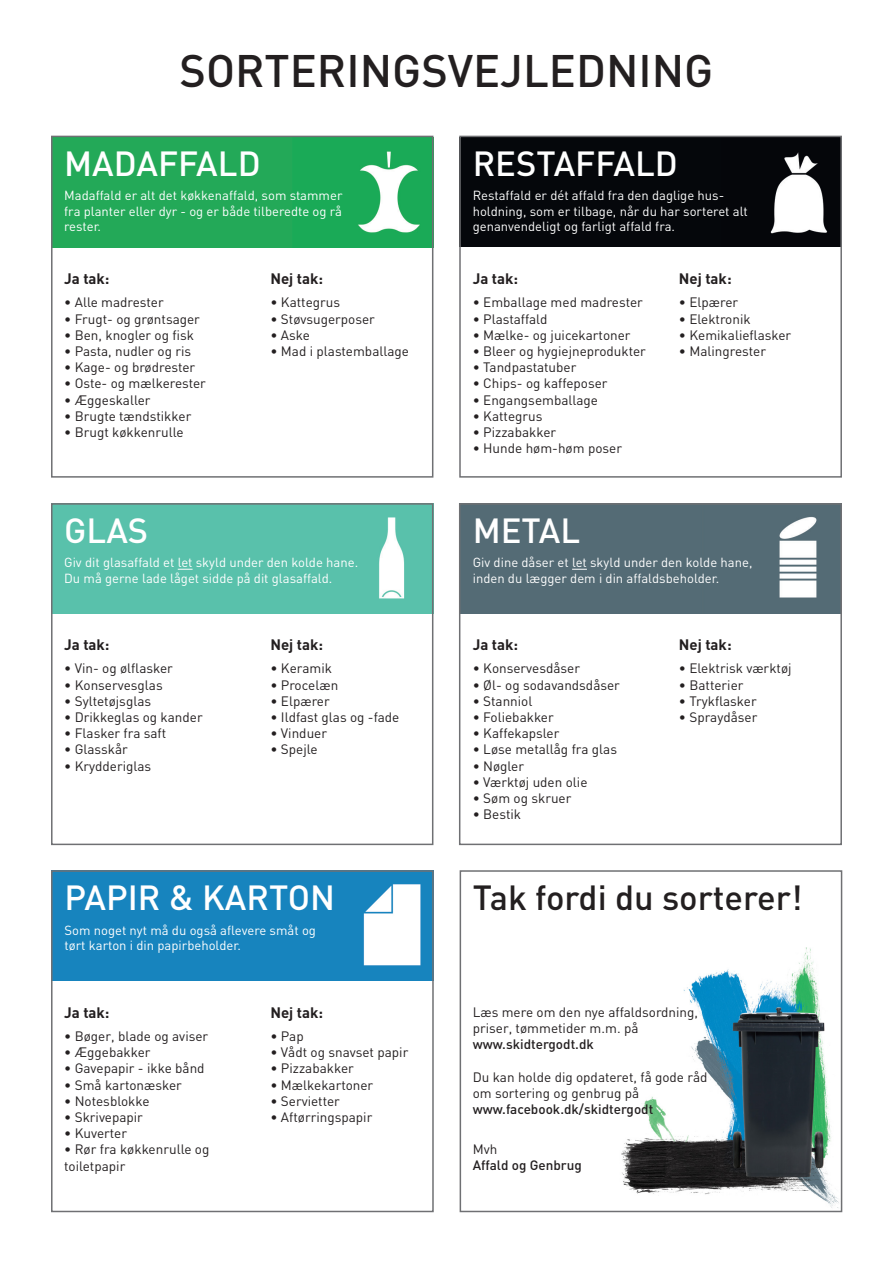
<style>
.page{position:relative;width:893px;height:1263px;background:#fff}
.page>*{position:absolute;margin:0;border:0;box-sizing:border-box;transform-origin:0 0}
.t1{font:500 45px "DIN";color:#231f20}
.t2{font:500 34.5px "DIN";color:#fff}
.t3{font:500 34.5px "DIN";color:#231f20}
.t4{font:700 15px "DIN";color:#231f20}
.t5{font:13.5px/16.2px "DIN";color:#231f20}
.t6{font:500 13.5px "DIN";color:#231f20}
.t7{font:13.05px/15.6px "DIN";color:#fff}
</style>
<div class="page">
<img style="left:614px;top:948px;width:228px;height:265px">
<div style="left:460px;top:870px;width:382px;height:342px;border:2px solid #6f7073"></div>
<img style="left:54px;top:873px;width:377px;height:108px">
<div style="left:462px;top:506px;width:377px;height:108px;background:#546b75"></div>
<div style="left:54px;top:503px;width:380px;height:111px;background:#59c1ab"></div>
<img style="left:462px;top:139px;width:377px;height:107px">
<img style="left:54px;top:139px;width:376px;height:109px">
<div style="left:51px;top:136px;width:382px;height:342px;border:2px solid #6f7073"></div>
<div style="left:459px;top:136px;width:383px;height:342px;border:2px solid #6f7073"></div>
<div style="left:51px;top:503px;width:382px;height:342px;border:2px solid #6f7073"></div>
<svg style="left:178px;top:569px;width:15px;height:1px"></svg>
<div style="left:459px;top:503px;width:383px;height:342px;border:2px solid #6f7073"></div>
<svg style="left:572px;top:569px;width:15px;height:1px"></svg>
<div style="left:51px;top:870px;width:383px;height:342px;border:2px solid #6f7073"></div>
<p class="t1" style="left:180px;top:42px;width:535px">SORTERINGSVEJLEDNING</p>
<p class="t2" style="left:64px;top:141px;width:198px">MADAFFALD</p>
<p class="t7" style="left:64px;top:187px;width:280px;text-align:justify">Madaffald er alt det køkkenaffald, som stammer fra planter eller dyr - og er både tilberedte og rå rester.</p>
<p class="t4" style="left:64px;top:269px;width:47px">Ja tak:</p>
<p class="t4" style="left:270px;top:269px;width:54px">Nej tak:</p>
<p class="t5" style="left:64px;top:294px;width:101px">• Alle madrester</p>
<p class="t5" style="left:64px;top:310px;width:137px">• Frugt- og grøntsager</p>
<p class="t5" style="left:64px;top:326px;width:131px">• Ben, knogler og fisk</p>
<p class="t5" style="left:64px;top:343px;width:129px">• Pasta, nudler og ris</p>
<p class="t5" style="left:64px;top:359px;width:133px">• Kage- og brødrester</p>
<p class="t5" style="left:64px;top:375px;width:143px">• Oste- og mælkerester</p>
<p class="t5" style="left:64px;top:391px;width:88px">• Æggeskaller</p>
<p class="t5" style="left:64px;top:407px;width:129px">• Brugte tændstikker</p>
<p class="t5" style="left:64px;top:424px;width:121px">• Brugt køkkenrulle</p>
<p class="t5" style="left:270px;top:294px;width:71px">• Kattegrus</p>
<p class="t5" style="left:270px;top:310px;width:106px">• Støvsugerposer</p>
<p class="t5" style="left:270px;top:326px;width:41px">• Aske</p>
<p class="t5" style="left:270px;top:343px;width:140px">• Mad i plastemballage</p>
<p class="t2" style="left:64px;top:508px;width:86px">GLAS</p>
<p class="t7" style="left:64px;top:555px;width:295px">Giv dit glasaffald et let skyld under den kolde hane.<br>Du må gerne lade låget sidde på dit glasaffald.</p>
<p class="t4" style="left:64px;top:635px;width:47px">Ja tak:</p>
<p class="t4" style="left:270px;top:635px;width:54px">Nej tak:</p>
<p class="t5" style="left:64px;top:660px;width:110px">• Vin- og ølflasker</p>
<p class="t5" style="left:64px;top:676px;width:100px">• Konservesglas</p>
<p class="t5" style="left:64px;top:692px;width:88px">• Syltetøjsglas</p>
<p class="t5" style="left:64px;top:709px;width:140px">• Drikkeglas og kander</p>
<p class="t5" style="left:64px;top:725px;width:104px">• Flasker fra saft</p>
<p class="t5" style="left:64px;top:741px;width:65px">• Glasskår</p>
<p class="t5" style="left:64px;top:757px;width:89px">• Krydderiglas</p>
<p class="t5" style="left:270px;top:660px;width:63px">• Keramik</p>
<p class="t5" style="left:270px;top:676px;width:69px">• Procelæn</p>
<p class="t5" style="left:270px;top:692px;width:61px">• Elpærer</p>
<p class="t5" style="left:270px;top:709px;width:130px">• Ildfast glas og -fade</p>
<p class="t5" style="left:270px;top:725px;width:58px">• Vinduer</p>
<p class="t5" style="left:270px;top:741px;width:49px">• Spejle</p>
<p class="t2" style="left:64px;top:875px;width:272px">PAPIR &amp; KARTON</p>
<p class="t7" style="left:64px;top:922px;width:253px">Som noget nyt må du også aflevere småt og tørt karton i din papirbeholder.</p>
<p class="t2" style="left:473px;top:141px;width:207px">RESTAFFALD</p>
<p class="t7" style="left:473px;top:187px;width:277px">Restaffald er dét affald fra den daglige hus&shy;holdning, som er tilbage, når du har sorteret alt genanvendeligt og farligt affald fra.</p>
<p class="t4" style="left:473px;top:269px;width:47px">Ja tak:</p>
<p class="t4" style="left:679px;top:269px;width:54px">Nej tak:</p>
<p class="t5" style="left:473px;top:294px;width:172px">• Emballage med madrester</p>
<p class="t5" style="left:473px;top:310px;width:76px">• Plastaffald</p>
<p class="t5" style="left:473px;top:326px;width:159px">• Mælke- og juicekartoner</p>
<p class="t5" style="left:473px;top:343px;width:175px">• Bleer og hygiejneprodukter</p>
<p class="t5" style="left:473px;top:359px;width:105px">• Tandpastatuber</p>
<p class="t5" style="left:473px;top:375px;width:136px">• Chips- og kaffeposer</p>
<p class="t5" style="left:473px;top:391px;width:127px">• Engangsemballage</p>
<p class="t5" style="left:473px;top:407px;width:71px">• Kattegrus</p>
<p class="t5" style="left:473px;top:424px;width:85px">• Pizzabakker</p>
<p class="t5" style="left:473px;top:440px;width:151px">• Hunde høm-høm poser</p>
<p class="t5" style="left:679px;top:294px;width:61px">• Elpærer</p>
<p class="t5" style="left:679px;top:310px;width:73px">• Elektronik</p>
<p class="t5" style="left:679px;top:326px;width:114px">• Kemikalieflasker</p>
<p class="t5" style="left:679px;top:343px;width:89px">• Malingrester</p>
<p class="t2" style="left:473px;top:508px;width:109px">METAL</p>
<p class="t7" style="left:473px;top:555px;width:281px">Giv dine dåser et let skyld under den kolde hane, inden du lægger dem i din affaldsbeholder.</p>
<p class="t4" style="left:473px;top:635px;width:47px">Ja tak:</p>
<p class="t4" style="left:679px;top:635px;width:54px">Nej tak:</p>
<p class="t5" style="left:473px;top:660px;width:109px">• Konservesdåser</p>
<p class="t5" style="left:473px;top:676px;width:149px">• Øl- og sodavandsdåser</p>
<p class="t5" style="left:473px;top:692px;width:61px">• Stanniol</p>
<p class="t5" style="left:473px;top:709px;width:83px">• Foliebakker</p>
<p class="t5" style="left:473px;top:725px;width:88px">• Kaffekapsler</p>
<p class="t5" style="left:473px;top:741px;width:146px">• Løse metallåg fra glas</p>
<p class="t5" style="left:473px;top:757px;width:53px">• Nøgler</p>
<p class="t5" style="left:473px;top:773px;width:116px">• Værktøj uden olie</p>
<p class="t5" style="left:473px;top:790px;width:100px">• Søm og skruer</p>
<p class="t5" style="left:473px;top:806px;width:50px">• Bestik</p>
<p class="t5" style="left:679px;top:660px;width:114px">• Elektrisk værktøj</p>
<p class="t5" style="left:679px;top:676px;width:66px">• Batterier</p>
<p class="t5" style="left:679px;top:692px;width:79px">• Trykflasker</p>
<p class="t5" style="left:679px;top:709px;width:80px">• Spraydåser</p>
<p class="t3" style="left:473px;top:875px;width:331px">Tak fordi du sorterer!</p>
<p class="t4" style="left:64px;top:1003px;width:47px">Ja tak:</p>
<p class="t4" style="left:270px;top:1003px;width:54px">Nej tak:</p>
<p class="t5" style="left:473px;top:1003px;width:227px">Læs mere om den nye affaldsordning, priser, tømmetider m.m. på</p>
<p class="t6" style="left:473px;top:1035px;width:123px">www.skidtergodt.dk</p>
<p class="t5" style="left:473px;top:1068px;width:236px">Du kan holde dig opdateret, få gode råd om sortering og genbrug på</p>
<p class="t6" style="left:473px;top:1100px;width:182px">www.facebook.dk/skidtergodt</p>
<p class="t5" style="left:473px;top:1141px;width:26px">Mvh</p>
<p class="t6" style="left:473px;top:1156px;width:111px">Affald og Genbrug</p>
<p class="t5" style="left:64px;top:1028px;width:146px">• Bøger, blade og aviser</p>
<p class="t5" style="left:64px;top:1044px;width:88px">• Æggebakker</p>
<p class="t5" style="left:64px;top:1060px;width:142px">• Gavepapir - ikke bånd</p>
<p class="t5" style="left:64px;top:1076px;width:119px">• Små kartonæsker</p>
<p class="t5" style="left:64px;top:1092px;width:87px">• Notesblokke</p>
<p class="t5" style="left:64px;top:1109px;width:80px">• Skrivepapir</p>
<p class="t5" style="left:64px;top:1125px;width:64px">• Kuverter</p>
<p class="t5" style="left:64px;top:1141px;width:147px">• Rør fra køkkenrulle og</p>
<p class="t5" style="left:64px;top:1157px;width:63px">toiletpapir</p>
<p class="t5" style="left:270px;top:1028px;width:35px">• Pap</p>
<p class="t5" style="left:270px;top:1044px;width:139px">• Vådt og snavset papir</p>
<p class="t5" style="left:270px;top:1060px;width:85px">• Pizzabakker</p>
<p class="t5" style="left:270px;top:1076px;width:104px">• Mælkekartoner</p>
<p class="t5" style="left:270px;top:1092px;width:71px">• Servietter</p>
<p class="t5" style="left:270px;top:1109px;width:103px">• Aftørringspapir</p>
</div>
